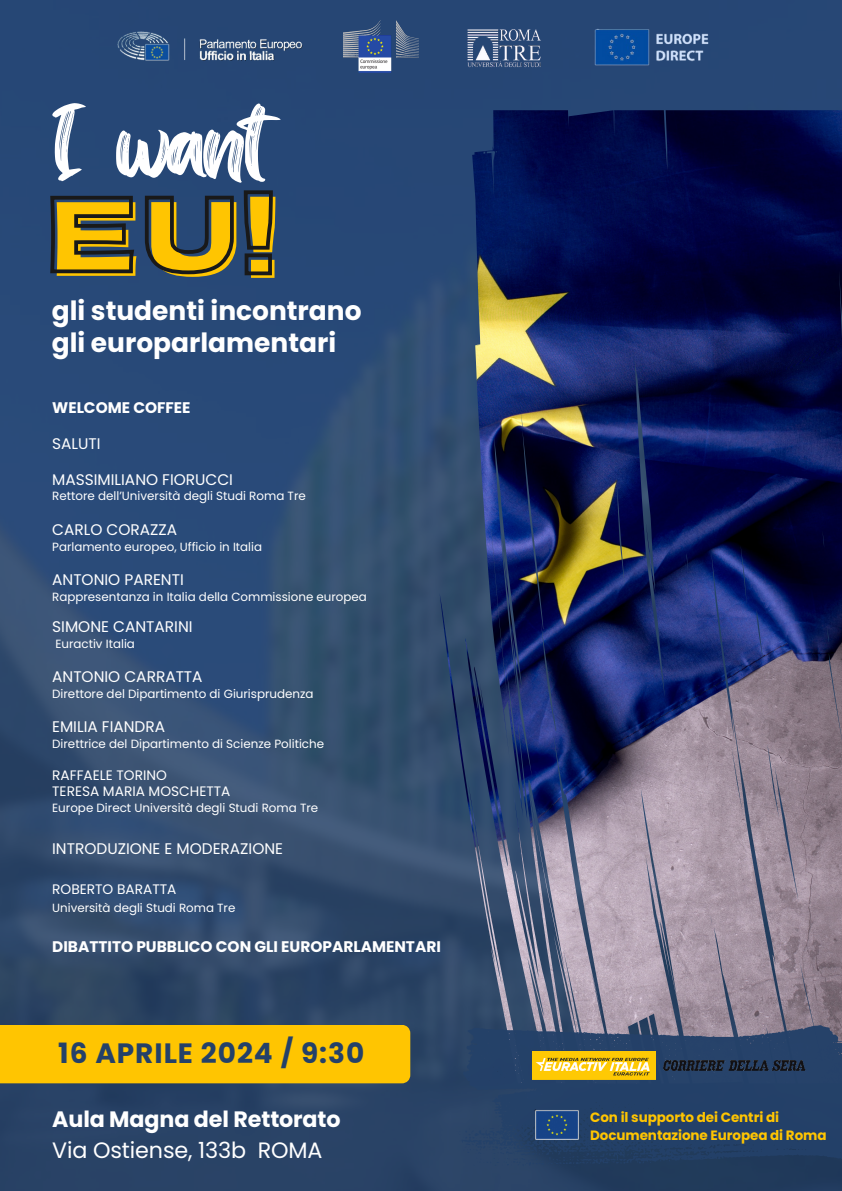
<style>
.page{position:relative;width:842px;height:1191px;background:#fff}
.page>*{position:absolute;margin:0;border:0;box-sizing:border-box;transform-origin:0 0}
.t1{font:110.2px "Redkits";color:#fff}
.t2{font:101.4px "Dela Gothic One";color:#ffc501}
.t3{font:700 28px "Poppins";letter-spacing:.035em;color:#244169}
.t4{font:700 26.5px/32.2px "Poppins";color:#fff}
.t5{font:700 22.2px/30.8px "Poppins";letter-spacing:-.005em;color:#fff}
.t6{font:15.4px "Poppins";color:#fff}
.t7{font:700 15.4px "Poppins";color:#fff}
.t8{font:13.8px "Poppins";color:#fff}
.t9{font:13.7px/16.5px "Poppins";color:#fff}
.t10{font:700 13.5px "Poppins";letter-spacing:-.005em;color:#ffc501}
.t11{font:11.9px "Poppins";color:#fff}
.t12{font:11.8px "Poppins";color:#fff}
.s1{font-weight:400}
</style>
<div class="page">
<img style="left:0;top:0;width:842px;height:1190px">
<img style="left:483px;top:132px;width:359px;height:620px">
<img style="left:463px;top:20px;width:82px;height:56px">
<img style="left:655px;top:20px;width:57px;height:56px">
<img style="left:584px;top:20px;width:71px;height:56px">
<div style="left:0;top:1024px;width:410px;height:59px;background:#ffc501"></div>
<svg style="left:457px;top:1024px;width:385px;height:142px;background:#2a4469"></svg>
<img style="left:527px;top:1106px;width:59px;height:34px">
<img style="left:109px;top:31px;width:205px;height:31px">
<img style="left:343px;top:20px;width:75px;height:53px">
<img style="left:661px;top:1059px;width:147px;height:11px">
<img style="left:533px;top:1051px;width:123px;height:28px">
<svg style="left:48px;top:188px;width:227px;height:89px;background:#243d62"></svg>
<p class="t1" style="left:52px;top:72px;width:219px">I want</p>
<h2 class="t2" style="left:53px;top:158px;width:227px">EU!</h2>
<h3 class="t4" style="left:52px;top:295px;width:311px">gli studenti incontrano gli europarlamentari</h3>
<p class="t7" style="left:52px;top:396px;width:140px">WELCOME COFFEE</p>
<p class="t6" style="left:52px;top:432px;width:50px">SALUTI</p>
<p class="t6" style="left:52px;top:468px;width:182px">MASSIMILIANO FIORUCCI</p>
<p class="t11" style="left:52px;top:488px;width:255px">Rettore dell’Università degli Studi Roma Tre</p>
<p class="t6" style="left:52px;top:518px;width:126px">CARLO CORAZZA</p>
<p class="t12" style="left:52px;top:538px;width:211px">Parlamento europeo, Ufficio in Italia</p>
<p class="t6" style="left:52px;top:569px;width:133px">ANTONIO PARENTI</p>
<p class="t11" style="left:52px;top:588px;width:316px">Rappresentanza in Italia della Commissione europea</p>
<p class="t6" style="left:52px;top:615px;width:142px">SIMONE CANTARINI</p>
<p class="t11" style="left:55px;top:635px;width:81px">Euractiv Italia</p>
<p class="t6" style="left:52px;top:665px;width:152px">ANTONIO CARRATTA</p>
<p class="t11" style="left:52px;top:685px;width:263px">Direttore del Dipartimento di Giurisprudenza</p>
<p class="t6" style="left:52px;top:716px;width:114px">EMILIA FIANDRA</p>
<p class="t11" style="left:52px;top:735px;width:273px">Direttrice del Dipartimento di Scienze Politiche</p>
<p class="t9" style="left:52px;top:766px;width:180px">RAFFAELE TORINO<br>TERESA MARIA MOSCHETTA</p>
<p class="t11" style="left:52px;top:799px;width:268px">Europe Direct Università degli Studi Roma Tre</p>
<p class="t6" style="left:52px;top:837px;width:232px">INTRODUZIONE E MODERAZIONE</p>
<p class="t8" style="left:52px;top:879px;width:126px">ROBERTO BARATTA</p>
<p class="t11" style="left:52px;top:899px;width:185px">Università degli Studi Roma Tre</p>
<p class="t7" style="left:52px;top:935px;width:390px">DIBATTITO PUBBLICO CON GLI EUROPARLAMENTARI</p>
<p class="t3" style="left:58px;top:1033px;width:307px">16 APRILE 2024 / 9:30</p>
<p class="t5" style="left:52px;top:1103px;width:290px">Aula Magna del Rettorato<br><span class="s1">Via Ostiense, 133b ROMA</span></p>
<p class="t10" style="left:590px;top:1107px;width:190px">Con il supporto dei Centri di</p>
<p class="t10" style="left:590px;top:1126px;width:238px">Documentazione Europea di Roma</p>
</div>
